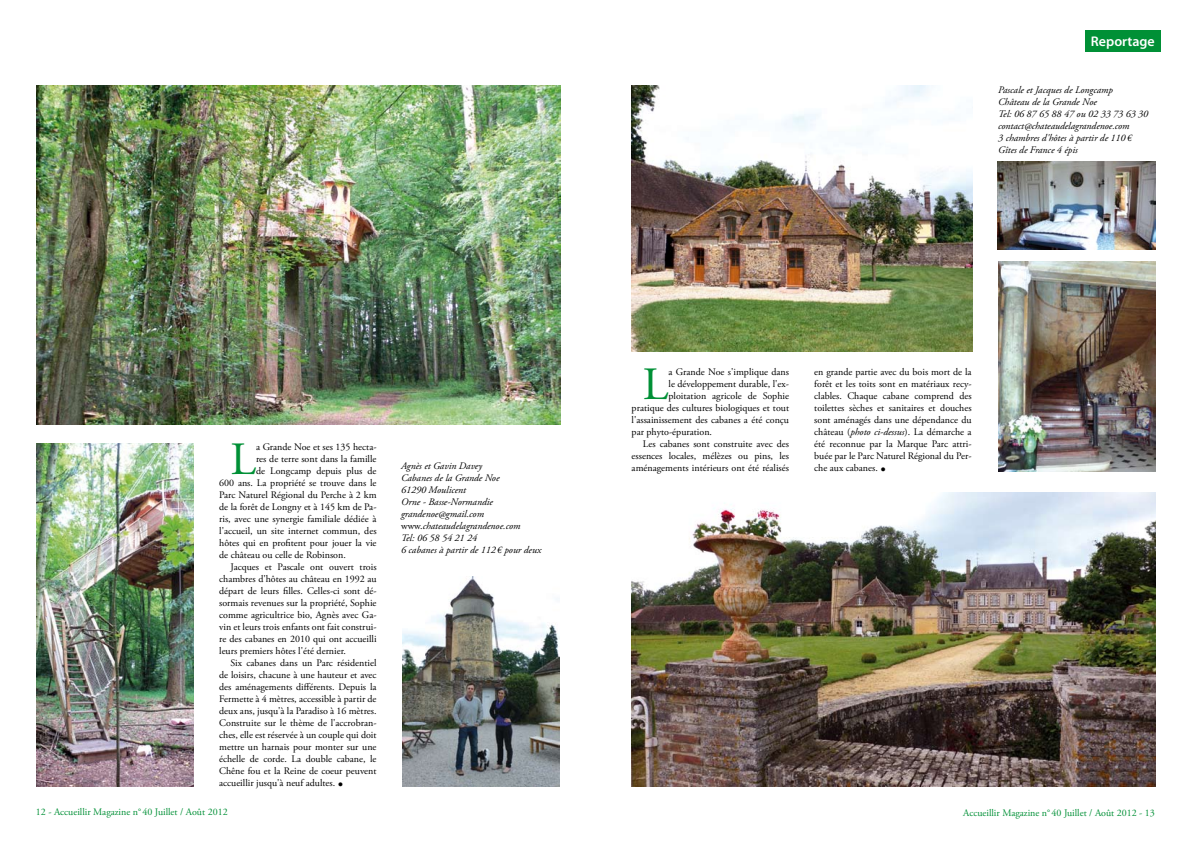
<style>
.page{position:relative;width:1191px;height:842px;background:#fff}
.page>*{position:absolute;margin:0;border:0;box-sizing:border-box;transform-origin:0 0}
.t1{font:46.2px "Adobe Garamond Pro";color:#009036}
.t2{font:600 14px "Myriad Pro";color:#fff}
.t3{font:10px/12px "Adobe Garamond Pro";color:#000;text-align:justify}
.t4{font:italic 10px/12px "Adobe Garamond Pro";color:#000}
.t5{font:10px "Adobe Garamond Pro";color:#009036}
.s1{font-style:normal}
.s2{font-style:italic}
</style>
<div class="page">
<div style="left:1085px;top:30px;width:75px;height:22px;background:#009036"></div>
<img style="left:632px;top:492px;width:523px;height:295px">
<img style="left:36px;top:85px;width:524px;height:339px">
<img style="left:402px;top:577px;width:157px;height:210px">
<img style="left:631px;top:85px;width:341px;height:266px">
<img style="left:36px;top:443px;width:157px;height:344px">
<img style="left:998px;top:261px;width:157px;height:210px">
<img style="left:997px;top:161px;width:158px;height:89px">
<h2 class="t2" style="left:1091px;top:33px;width:65px">Reportage</h2>
<h1 class="t1" style="left:230px;top:432px;width:27px">L</h1>
<p class="t3" style="left:256px;top:441px;width:122px">a Grande Noe et ses 135 hecta-</p>
<p class="t3" style="left:256px;top:453px;width:122px">res de terre sont dans la famille</p>
<p class="t3" style="left:256px;top:465px;width:122px">de Longcamp depuis plus de</p>
<p class="t3" style="left:219px;top:477px;width:159px">600 ans. La propriété se trouve dans le</p>
<p class="t3" style="left:219px;top:489px;width:159px">Parc Naturel Régional du Perche à 2 km</p>
<p class="t3" style="left:219px;top:501px;width:159px">de la forêt de Longny et à 145 km de Pa-</p>
<p class="t3" style="left:219px;top:513px;width:159px">ris, avec une synergie familiale dédiée à</p>
<p class="t3" style="left:219px;top:525px;width:159px">l'accueil, un site internet commun, des</p>
<p class="t3" style="left:219px;top:537px;width:159px">hôtes qui en profitent pour jouer la vie</p>
<p class="t3" style="left:219px;top:549px;width:128px">de château ou celle de Robinson.</p>
<p class="t3" style="left:230px;top:561px;width:147px">Jacques et Pascale ont ouvert trois</p>
<p class="t3" style="left:219px;top:573px;width:159px">chambres d'hôtes au château en 1992 au</p>
<p class="t3" style="left:219px;top:585px;width:159px">départ de leurs filles. Celles-ci sont dé-</p>
<p class="t3" style="left:219px;top:597px;width:159px">sormais revenues sur la propriété, Sophie</p>
<p class="t3" style="left:219px;top:609px;width:159px">comme agricultrice bio, Agnès avec Ga-</p>
<p class="t3" style="left:219px;top:621px;width:159px">vin et leurs trois enfants ont fait construi-</p>
<p class="t3" style="left:219px;top:633px;width:159px">re des cabanes en 2010 qui ont accueilli</p>
<p class="t3" style="left:219px;top:645px;width:128px">leurs premiers hôtes l'été dernier.</p>
<p class="t3" style="left:230px;top:657px;width:147px">Six cabanes dans un Parc résidentiel</p>
<p class="t3" style="left:219px;top:669px;width:159px">de loisirs, chacune à une hauteur et avec</p>
<p class="t3" style="left:219px;top:681px;width:159px">des aménagements différents. Depuis la</p>
<p class="t3" style="left:219px;top:693px;width:159px">Fermette à 4 mètres, accessible à partir de</p>
<p class="t3" style="left:219px;top:705px;width:159px">deux ans, jusqu'à la Paradiso à 16 mètres.</p>
<p class="t3" style="left:219px;top:717px;width:159px">Construite sur le thème de l'accrobran-</p>
<p class="t3" style="left:219px;top:729px;width:159px">ches, elle est réservée à un couple qui doit</p>
<p class="t3" style="left:219px;top:741px;width:159px">mettre un harnais pour monter sur une</p>
<p class="t3" style="left:219px;top:753px;width:159px">échelle de corde. La double cabane, le</p>
<p class="t3" style="left:219px;top:765px;width:159px">Chêne fou et la Reine de coeur peuvent</p>
<p class="t3" style="left:219px;top:777px;width:118px">accueillir jusqu'à neuf adultes.</p>
<p class="t4" style="left:401px;top:460px;width:142px">Agnès et Gavin Davey<br>Cabanes de la Grande Noe<br>61290 Moulicent<br>Orne - Basse-Normandie grandenoe@gmail.com <span class="s1">www.</span>chateaudelagrandenoe.com<br>Tel: 06 58 54 21 24<br>6 cabanes à partir de 112 € pour deux</p>
<p class="t4" style="left:998px;top:84px;width:151px">Pascale et Jacques de Longcamp<br>Château de la Grande Noe<br>Tel: 06 87 65 88 47 ou 02 33 73 63 30 contact@chateaudelagrandenoe.com<br>3 chambres d'hôtes à partir de 110 €<br>Gîtes de France 4 épis</p>
<h1 class="t1" style="left:643px;top:357px;width:27px">L</h1>
<p class="t3" style="left:668px;top:367px;width:122px">a Grande Noe s'implique dans</p>
<p class="t3" style="left:668px;top:379px;width:122px">le développement durable, l'ex-</p>
<p class="t3" style="left:668px;top:391px;width:122px">ploitation agricole de Sophie</p>
<p class="t3" style="left:631px;top:403px;width:159px">pratique des cultures biologiques et tout</p>
<p class="t3" style="left:631px;top:415px;width:159px">l'assainissement des cabanes a été conçu</p>
<p class="t3" style="left:631px;top:427px;width:82px">par phyto-épuration.</p>
<p class="t3" style="left:643px;top:439px;width:148px">Les cabanes sont construite avec des</p>
<p class="t3" style="left:631px;top:451px;width:159px">essences locales, mélèzes ou pins, les</p>
<p class="t3" style="left:631px;top:463px;width:159px">aménagements intérieurs ont été réalisés</p>
<p class="t3" style="left:814px;top:367px;width:159px">en grande partie avec du bois mort de la forêt et les toits sont en matériaux recy&shy;clables. Chaque cabane comprend des toilettes sèches et sanitaires et douches sont aménagés dans une dépendance du château (<span class="s2">photo ci-dessus</span>). La démarche a été reconnue par la Marque Parc attri&shy;buée par le Parc Naturel Régional du Per&shy;che aux cabanes.</p>
<p class="t5" style="left:36px;top:806px;width:193px">12 - Accueillir Magazine n° 40 Juillet / Août 2012</p>
<p class="t5" style="left:963px;top:807px;width:193px">Accueillir Magazine n°40 Juillet / Août 2012 - 13</p>
</div>
